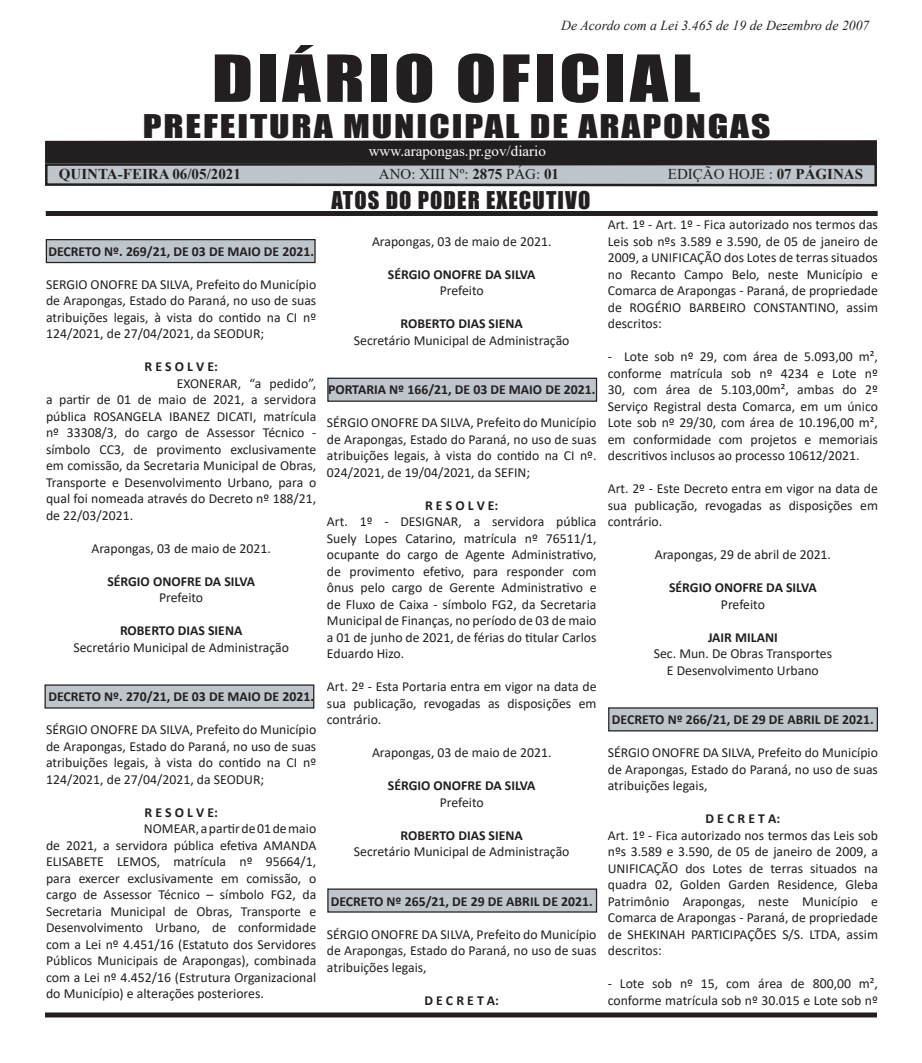
<style>
.page{position:relative;width:922px;height:1063px;background:#fff}
.page>*{position:absolute;margin:0;border:0;box-sizing:border-box;transform-origin:0 0}
.t1{font:60px "Impact";letter-spacing:.05em;color:#231f20;scale:1.25 1}
.t2{font:30px "Impact";letter-spacing:.05em;color:#231f20;scale:1.25 1}
.t3{font:22.5px "Impact";letter-spacing:.05em;color:#231f20}
.t4{font:15px "Times New Roman";color:#231f20}
.t5{font:15px "Times New Roman";color:#fff}
.t6{font:700 15px "Times New Roman";color:#231f20}
.t7{font:13.75px/16.5px "Calibri";color:#231f20;text-align:justify}
.t8{font:700 13.75px "Calibri";color:#231f20}
.t9{font:italic 13.75px "Times New Roman";color:#231f20}
.s1{font-weight:700}
</style>
<div class="page">
<svg style="left:45px;top:140px;width:832px;height:47px;background:#646568"></svg>
<div style="left:45px;top:1012px;width:831px;height:5px;background:#231f20"></div>
<div style="left:46px;top:211px;width:831px;height:5px;background:#231f20"></div>
<div style="left:608px;top:708px;width:269px;height:23px;background:#bec5cb"></div>
<div style="left:608px;top:707px;width:269px;height:24px;border:1px solid #231f20"></div>
<div style="left:328px;top:889px;width:268px;height:23px;background:#bec5cb"></div>
<div style="left:327px;top:888px;width:270px;height:25px;border:1px solid #231f20"></div>
<div style="left:328px;top:378px;width:268px;height:23px;background:#bec5cb"></div>
<div style="left:327px;top:378px;width:270px;height:24px;border:1px solid #231f20"></div>
<div style="left:45px;top:685px;width:269px;height:23px;background:#bec5cb"></div>
<div style="left:44px;top:684px;width:270px;height:25px;border:1px solid #231f20"></div>
<div style="left:46px;top:240px;width:269px;height:23px;background:#bec5cb"></div>
<div style="left:46px;top:239px;width:269px;height:24px;border:1px solid #231f20"></div>
<p class="t9" style="left:561px;top:16px;width:310px">De Acordo com a Lei 3.465 de 19 de Dezembro de 2007</p>
<h1 class="t1" style="left:212px;top:32px;width:392px">DIÁRIO OFICIAL</h1>
<h2 class="t2" style="left:143px;top:103px;width:503px">PREFEITURA MUNICIPAL DE ARAPONGAS</h2>
<p class="t5" style="left:369px;top:140px;width:178px">www.arapongas.pr.gov/diario</p>
<h3 class="t3" style="left:331px;top:183px;width:260px">ATOS DO PODER EXECUTIVO</h3>
<p class="t8" style="left:48px;top:242px;width:267px">DECRETO Nº. 269/21, DE 03 DE MAIO DE 2021.</p>
<p class="t7" style="left:46px;top:276px;width:271px">SERGIO ONOFRE DA SILVA, Prefeito do Município de Arapongas, Estado do Paraná, no uso de suas atribuições legais, à vista do contido na CI nº 124/2021, de 27/04/2021, da SEODUR;</p>
<p class="t8" style="left:144px;top:357px;width:75px">R E S O L V E:</p>
<p class="t7" style="left:46px;top:375px;width:272px;text-indent:130px">EXONERAR, “a pedido”, a partir de 01 de maio de 2021, a servidora pública ROSANGELA IBANEZ DICATI, matrícula nº 33308/3, do cargo de Assessor Técnico - símbolo CC3, de provimento exclusivamente em comissão, da Secretaria Municipal de Obras, Transporte e Desenvolvimento Urbano, para o qual foi nomeada através do Decreto nº 188/21, de 22/03/2021.</p>
<p class="t7" style="left:91px;top:540px;width:181px">Arapongas, 03 de maio de 2021.</p>
<p class="t8" style="left:107px;top:572px;width:149px">SÉRGIO ONOFRE DA SILVA</p>
<p class="t7" style="left:159px;top:589px;width:46px">Prefeito</p>
<p class="t8" style="left:120px;top:621px;width:124px">ROBERTO DIAS SIENA</p>
<p class="t7" style="left:73px;top:639px;width:217px">Secretário Municipal de Administração</p>
<p class="t8" style="left:48px;top:687px;width:267px">DECRETO Nº. 270/21, DE 03 DE MAIO DE 2021.</p>
<p class="t7" style="left:46px;top:721px;width:271px">SÉRGIO ONOFRE DA SILVA, Prefeito do Município de Arapongas, Estado do Paraná, no uso de suas atribuições legais, à vista do contido na CI nº 124/2021, de 27/04/2021, da SEODUR;</p>
<p class="t8" style="left:144px;top:803px;width:75px">R E S O L V E:</p>
<p class="t7" style="left:46px;top:820px;width:272px;text-indent:98px">NOMEAR, a partir de 01 de maio de 2021, a servidora pública efetiva AMANDA ELISABETE LEMOS, matrícula nº 95664/1, para exercer exclusivamente em comissão, o cargo de Assessor Técnico – símbolo FG2, da Secretaria Municipal de Obras, Transporte e Desenvolvimento Urbano, de conformidade com a Lei nº 4.451/16 (Estatuto dos Servidores Públicos Municipais de Arapongas), combinada com a Lei nº 4.452/16 (Estrutura Organizacional do Município) e alterações posteriores.</p>
<p class="t6" style="left:59px;top:164px;width:183px">QUINTA-FEIRA 06/05/2021</p>
<p class="t4" style="left:379px;top:164px;width:182px">ANO: XIII Nº: <span class="s1">2875</span> PÁG: <span class="s1">01</span></p>
<p class="t4" style="left:667px;top:164px;width:196px">EDIÇÃO HOJE : <span class="s1">07 PÁGINAS</span></p>
<p class="t7" style="left:607px;top:216px;width:271px">Art. 1º - Art. 1º - Fica autorizado nos termos das Leis sob nºs 3.589 e 3.590, de 05 de janeiro de 2009, a UNIFICAÇÃO dos Lotes de terras situados no Recanto Campo Belo, neste Município e Comarca de Arapongas - Paraná, de propriedade de ROGÉRIO BARBEIRO CONSTANTINO, assim descritos:</p>
<p class="t7" style="left:607px;top:348px;width:272px">- Lote sob nº 29, com área de 5.093,00 m², conforme matrícula sob nº 4234 e Lote nº 30, com área de 5.103,00m², ambas do 2º Serviço Registral desta Comarca, em um único Lote sob nº 29/30, com área de 10.196,00 m², em conformidade com projetos e memoriais descritivos inclusos ao processo 10612/2021.</p>
<p class="t7" style="left:607px;top:480px;width:271px">Art. 2º - Este Decreto entra em vigor na data de sua publicação, revogadas as disposições em contrário.</p>
<p class="t7" style="left:654px;top:546px;width:178px">Arapongas, 29 de abril de 2021.</p>
<p class="t8" style="left:669px;top:578px;width:149px">SÉRGIO ONOFRE DA SILVA</p>
<p class="t7" style="left:720px;top:596px;width:46px">Prefeito</p>
<p class="t8" style="left:707px;top:628px;width:71px">JAIR MILANI</p>
<p class="t7" style="left:653px;top:645px;width:180px">Sec. Mun. De Obras Transportes</p>
<p class="t7" style="left:666px;top:662px;width:153px">E Desenvolvimento Urbano</p>
<p class="t8" style="left:611px;top:710px;width:263px">DECRETO Nº 266/21, DE 29 DE ABRIL DE 2021.</p>
<p class="t7" style="left:607px;top:744px;width:271px">SÉRGIO ONOFRE DA SILVA, Prefeito do Município de Arapongas, Estado do Paraná, no uso de suas atribuições legais,</p>
<p class="t8" style="left:705px;top:809px;width:76px">D E C R E T A:</p>
<p class="t7" style="left:607px;top:827px;width:271px">Art. 1º - Fica autorizado nos termos das Leis sob nºs 3.589 e 3.590, de 05 de janeiro de 2009, a UNIFICAÇÃO dos Lotes de terras situados na quadra 02, Golden Garden Residence, Gleba Patrimônio Arapongas, neste Município e Comarca de Arapongas - Paraná, de propriedade de SHEKINAH PARTICIPAÇÕES S/S. LTDA, assim descritos:</p>
<p class="t7" style="left:607px;top:975px;width:272px">- Lote sob nº 15, com área de 800,00 m², conforme matrícula sob nº 30.015 e Lote sob nº</p>
<p class="t7" style="left:372px;top:233px;width:181px">Arapongas, 03 de maio de 2021.</p>
<p class="t8" style="left:388px;top:265px;width:149px">SÉRGIO ONOFRE DA SILVA</p>
<p class="t7" style="left:439px;top:282px;width:46px">Prefeito</p>
<p class="t8" style="left:400px;top:314px;width:124px">ROBERTO DIAS SIENA</p>
<p class="t7" style="left:354px;top:332px;width:217px">Secretário Municipal de Administração</p>
<p class="t8" style="left:328px;top:380px;width:269px">PORTARIA Nº 166/21, DE 03 DE MAIO DE 2021.</p>
<p class="t7" style="left:327px;top:414px;width:271px">SÉRGIO ONOFRE DA SILVA, Prefeito do Município de Arapongas, Estado do Paraná, no uso de suas atribuições legais, à vista do contido na CI nº.<br>024/2021, de 19/04/2021, da SEFIN;</p>
<p class="t8" style="left:425px;top:496px;width:75px">R E S O L V E:</p>
<p class="t7" style="left:327px;top:513px;width:271px">Art. 1º - DESIGNAR, a servidora pública Suely Lopes Catarino, matrícula nº 76511/1, ocupante do cargo de Agente Administrativo, de provimento efetivo, para responder com ônus pelo cargo de Gerente Administrativo e de Fluxo de Caixa - símbolo FG2, da Secretaria Municipal de Finanças, no período de 03 de maio a 01 de junho de 2021, de férias do titular Carlos Eduardo Hizo.</p>
<p class="t7" style="left:327px;top:678px;width:271px">Art. 2º - Esta Portaria entra em vigor na data de sua publicação, revogadas as disposições em contrário.</p>
<p class="t7" style="left:372px;top:744px;width:181px">Arapongas, 03 de maio de 2021.</p>
<p class="t8" style="left:388px;top:776px;width:149px">SÉRGIO ONOFRE DA SILVA</p>
<p class="t7" style="left:439px;top:794px;width:46px">Prefeito</p>
<p class="t8" style="left:400px;top:826px;width:124px">ROBERTO DIAS SIENA</p>
<p class="t7" style="left:354px;top:843px;width:217px">Secretário Municipal de Administração</p>
<p class="t8" style="left:331px;top:892px;width:263px">DECRETO Nº 265/21, DE 29 DE ABRIL DE 2021.</p>
<p class="t7" style="left:327px;top:926px;width:271px">SÉRGIO ONOFRE DA SILVA, Prefeito do Município de Arapongas, Estado do Paraná, no uso de suas atribuições legais,</p>
<p class="t8" style="left:424px;top:991px;width:76px">D E C R E T A:</p>
</div>
